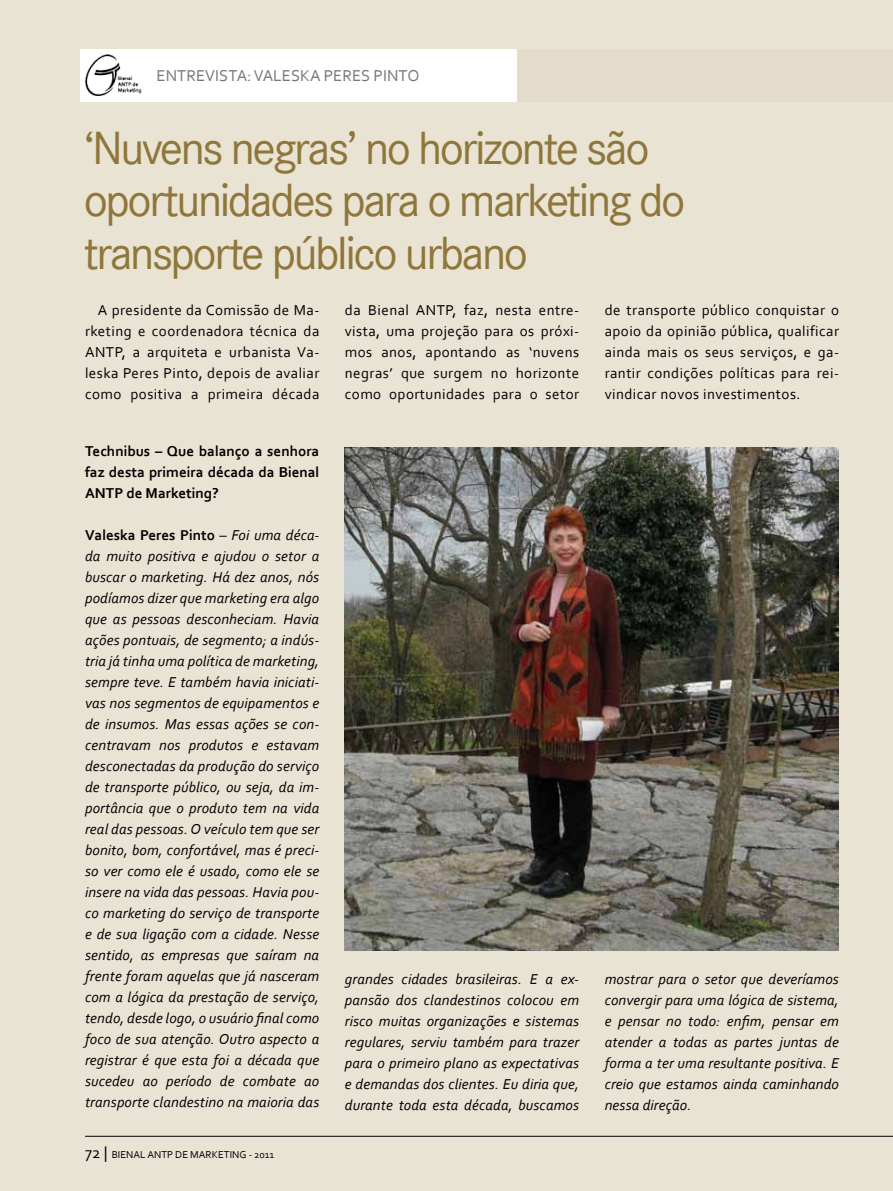
<style>
.page{position:relative;width:893px;height:1191px;background:#e9e3d4}
.page>*{position:absolute;margin:0;border:0;box-sizing:border-box;transform-origin:0 0}
.t1{font:48px/52.5px "Corporate S";letter-spacing:-.05em;color:#8f763a}
.t2{font:16.5px "Corbel";color:#757779}
.t3{font:italic 15px/21px "Corbel";letter-spacing:.01em;color:#000;text-align:justify}
.t4{font:15px/21px "Corbel";letter-spacing:.03em;color:#000;text-align:justify}
.t5{font:700 15px/21px "Corbel";color:#000;text-align:justify}
.t6{font:10.5px "Corbel";color:#000}
.s1{font-weight:700;font-style:normal}
.s2{font-style:normal}
.s3{font-size:16.5px}
</style>
<div class="page">
<hr style="left:85px;top:1135px;width:808px;height:1px;background:#000">
<hr style="left:892px;top:0;width:1px;height:1191px;background:#e4dcca">
<div style="left:81px;top:49px;width:812px;height:53px;background:#fff"></div>
<img style="left:85px;top:54px;width:57px;height:42px">
<div style="left:518px;top:49px;width:375px;height:53px;background:#e4dcca"></div>
<img style="left:345px;top:447px;width:494px;height:503px">
<p class="t2" style="left:157px;top:65px;width:264px">ENTREVISTA: VALESKA PERES PINTO</p>
<h1 class="t1" style="left:84px;top:122px;width:603px">‘Nuvens negras’ no horizonte são oportunidades para o marketing do transporte público urbano</h1>
<p class="t4" style="left:85px;top:299px;width:236px;text-indent:13px">A presidente da Comissão de Ma&shy;rketing e coordenadora técnica da ANTP, a arquiteta e urbanista Va&shy;leska Peres Pinto, depois de avaliar como positiva a primeira década</p>
<p class="t4" style="left:345px;top:299px;width:236px">da Bienal ANTP, faz, nesta entre&shy;vista, uma projeção para os próxi&shy;mos anos, apontando as ‘nuvens negras’ que surgem no horizonte como oportunidades para o setor</p>
<p class="t4" style="left:605px;top:299px;width:236px">de transporte público conquistar o apoio da opinião pública, qualificar ainda mais os seus serviços, e ga&shy;rantir condições políticas para rei&shy;vindicar novos investimentos.</p>
<p class="t5" style="left:85px;top:440px;width:236px">Technibus – Que balanço a senhora faz desta primeira década da Bienal ANTP de Marketing?</p>
<p class="t3" style="left:85px;top:524px;width:236px"><span class="s1">Valeska Peres Pinto</span> <span class="s2">–</span> Foi uma déca&shy;da muito positiva e ajudou o setor a buscar o marketing. Há dez anos, nós podíamos dizer que marketing era algo que as pessoas desconheciam. Havia ações pontuais, de segmento; a indús&shy;tria já tinha uma política de marketing, sempre teve. E também havia iniciati&shy;vas nos segmentos de equipamentos e de insumos. Mas essas ações se con&shy;centravam nos produtos e estavam desconectadas da produção do serviço de transporte público, ou seja, da im&shy;portância que o produto tem na vida real das pessoas. O veículo tem que ser bonito, bom, confortável, mas é preci&shy;so ver como ele é usado, como ele se insere na vida das pessoas. Havia pou&shy;co marketing do serviço de transporte e de sua ligação com a cidade. Nesse sentido, as empresas que saíram na frente foram aquelas que já nasceram com a lógica da prestação de serviço, tendo, desde logo, o usuário final como foco de sua atenção. Outro aspecto a registrar é que esta foi a década que sucedeu ao período de combate ao transporte clandestino na maioria das</p>
<p class="t6" style="left:85px;top:1147px;width:190px"><span class="s3">72 |</span> BIENAL ANTP DE MARKETING - 2011</p>
<p class="t3" style="left:345px;top:968px;width:236px">grandes cidades brasileiras. E a ex&shy;pansão dos clandestinos colocou em risco muitas organizações e sistemas regulares, serviu também para trazer para o primeiro plano as expectativas e demandas dos clientes. Eu diria que, durante toda esta década, buscamos</p>
<p class="t3" style="left:605px;top:968px;width:236px">mostrar para o setor que deveríamos convergir para uma lógica de sistema, e pensar no todo: enfim, pensar em atender a todas as partes juntas de forma a ter uma resultante positiva. E creio que estamos ainda caminhando nessa direção.</p>
</div>
